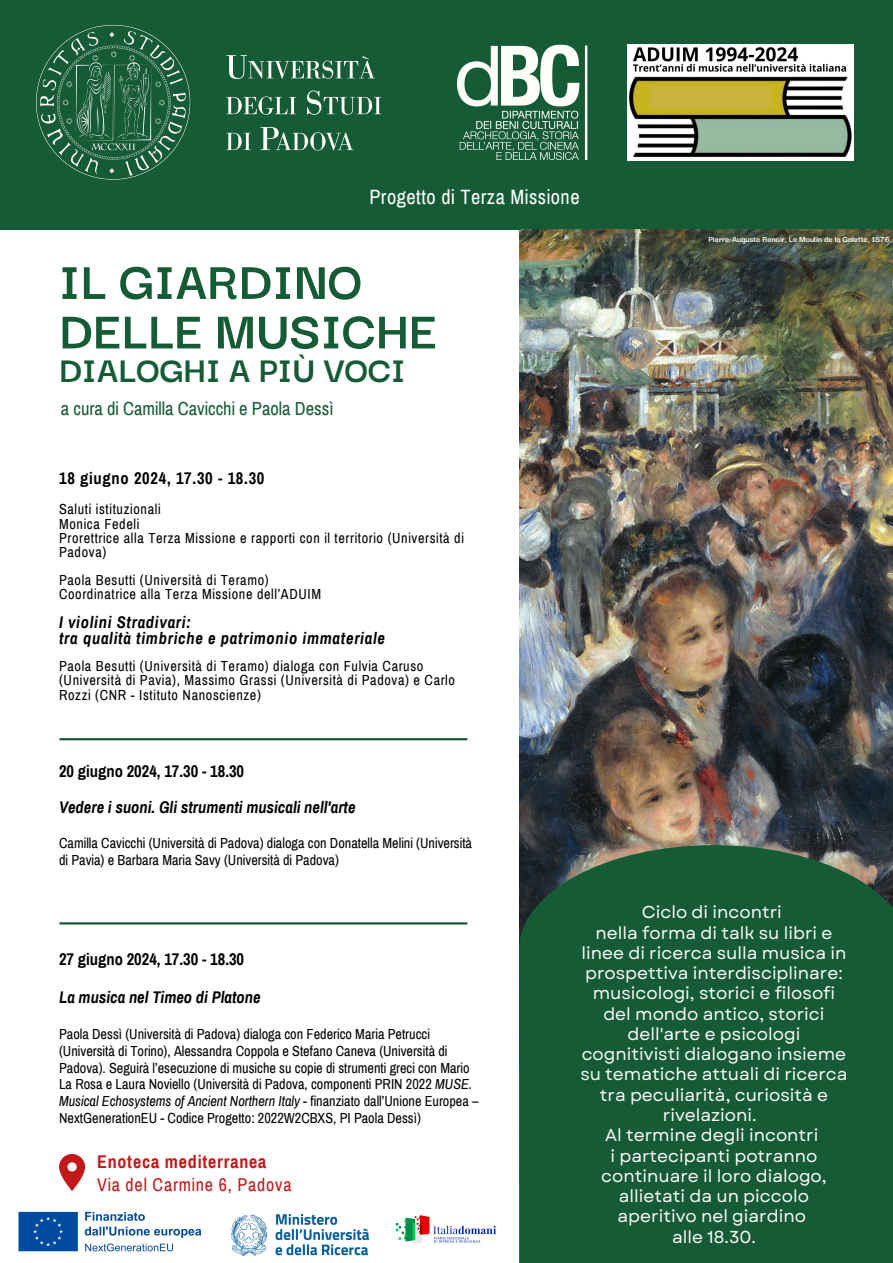
<style>
.page{position:relative;width:893px;height:1263px;background:#fff}
.page>*{position:absolute;margin:0;border:0;box-sizing:border-box;transform-origin:0 0}
.t1{font:700 56.25px/49.5px "Darker Grotesque";color:#155b35}
.t2{font:700 38.25px "Darker Grotesque";color:#155b35}
.t3{font:20.25px "Archivo Narrow";letter-spacing:.025em;color:#fff}
.t4{font:18.45px "Archivo Narrow";color:#155b35}
.t5{font:18px "Archivo Narrow";letter-spacing:.045em;color:#c21818}
.t6{font:700 18px "Archivo Narrow";letter-spacing:.045em;color:#c21818}
.t7{font:17.25px/20.2px "Garet";color:#fff;text-align:center}
.t8{font:italic 700 16.5px "Archivo Narrow";color:#000}
.t9{font:italic 700 16.5px/16.4px "Archivo Narrow";letter-spacing:.045em;color:#000}
.t10{font:700 16.5px "Archivo Narrow";color:#000}
.t11{font:700 16.5px "Archivo Narrow";letter-spacing:.045em;color:#000}
.t12{font:14.25px/16.9px "Archivo Narrow";color:#000}
.t13{font:14.25px/14.1px "Archivo Narrow";letter-spacing:.045em;color:#000}
.t14{font:700 9px "Darker Grotesque";color:#fff}
.s1{font-style:italic}
</style>
<div class="page">
<div style="left:0;top:0;width:893px;height:230px;background:#155b35"></div>
<img style="left:519px;top:230px;width:374px;height:615px">
<div style="left:519px;top:845px;width:374px;height:418px;background:#155b35"></div>
<hr style="left:60px;top:738px;width:406px;height:2px;background:#155b35">
<hr style="left:60px;top:922px;width:406px;height:2px;background:#155b35">
<svg style="left:59px;top:1154px;width:26px;height:37px"></svg>
<img style="left:627px;top:44px;width:226px;height:116px">
<img style="left:36px;top:24px;width:552px;height:156px">
<img style="left:18px;top:1211px;width:184px;height:41px">
<img style="left:231px;top:1214px;width:138px;height:41px">
<img style="left:395px;top:1215px;width:101px;height:29px">
<h4 class="t3" style="left:369px;top:186px;width:212px">Progetto di Terza Missione</h4>
<p class="t1" style="left:59px;top:253px;width:379px">IL GIARDINO<br>DELLE MUSICHE</p>
<p class="t2" style="left:59px;top:342px;width:348px">DIALOGHI A PIÙ VOCI</p>
<p class="t4" style="left:61px;top:398px;width:274px">a cura di Camilla Cavicchi e Paola Dessì</p>
<h2 class="t11" style="left:59px;top:469px;width:207px">18 giugno 2024, 17.30 - 18.30</h2>
<p class="t13" style="left:59px;top:503px;width:406px">Saluti istituzionali<br>Monica Fedeli<br>Prorettrice alla Terza Missione e rapporti con il territorio (Università di<br>Padova)</p>
<h1 class="t13" style="left:59px;top:573px;width:263px">Paola Besutti (Università di Teramo)<br>Coordinatrice alla Terza Missione dell’ADUIM</h1>
<h3 class="t9" style="left:59px;top:614px;width:327px">I violini Stradivari:<br>tra qualità timbriche e patrimonio immateriale</h3>
<h5 class="t13" style="left:59px;top:660px;width:397px">Paola Besutti (Università di Teramo) dialoga con Fulvia Caruso (Università di Pavia), Massimo Grassi (Università di Padova) e Carlo<br>Rozzi (CNR - Istituto Nanoscienze)</h5>
<h5 class="t10" style="left:59px;top:762px;width:186px">20 giugno 2024, 17.30 - 18.30</h5>
<h3 class="t8" style="left:59px;top:799px;width:298px">Vedere i suoni. Gli strumenti musicali nell'arte</h3>
<h5 class="t12" style="left:59px;top:834px;width:414px;line-height:17.4px">Camilla Cavicchi (Università di Padova) dialoga con Donatella Melini (Università di Pavia) e Barbara Maria Savy (Università di Padova)</h5>
<p class="t14" style="left:708px;top:232px;width:183px">Pierre-Auguste Renoir, Le Moulin de la Galette, 1876</p>
<h3 class="t10" style="left:59px;top:950px;width:186px">27 giugno 2024, 17.30 - 18.30</h3>
<h3 class="t8" style="left:59px;top:988px;width:203px">La musica nel Timeo di Platone</h3>
<h5 class="t12" style="left:59px;top:1025px;width:421px">Paola Dessì (Università di Padova) dialoga con Federico Maria Petrucci (Università di Torino), Alessandra Coppola e Stefano Caneva (Università di Padova). Seguirà l’esecuzione di musiche su copie di strumenti greci con Mario La Rosa e Laura Noviello (Università di Padova, componenti PRIN 2022 <span class="s1">MUSE.<br>Musical Echosystems of Ancient Northern Italy</span> - finanziato dall’Unione Europea – NextGenerationEU - Codice Progetto: 2022W2CBXS, PI Paola Dessì)</h5>
<p class="t6" style="left:97px;top:1152px;width:171px">Enoteca mediterranea</p>
<p class="t5" style="left:97px;top:1175px;width:196px">Via del Carmine 6, Padova</p>
<p class="t7" style="left:580px;top:902px;width:269px">Ciclo di incontri<br>nella forma di talk su libri e linee di ricerca sulla musica in prospettiva interdisciplinare: musicologi, storici e filosofi del mondo antico, storici dell'arte e psicologi cognitivisti dialogano insieme su tematiche attuali di ricerca tra peculiarità, curiosità e rivelazioni.<br>Al termine degli incontri<br>i partecipanti potranno continuare il loro dialogo, allietati da un piccolo aperitivo nel giardino<br>alle 18.30.</p>
</div>
